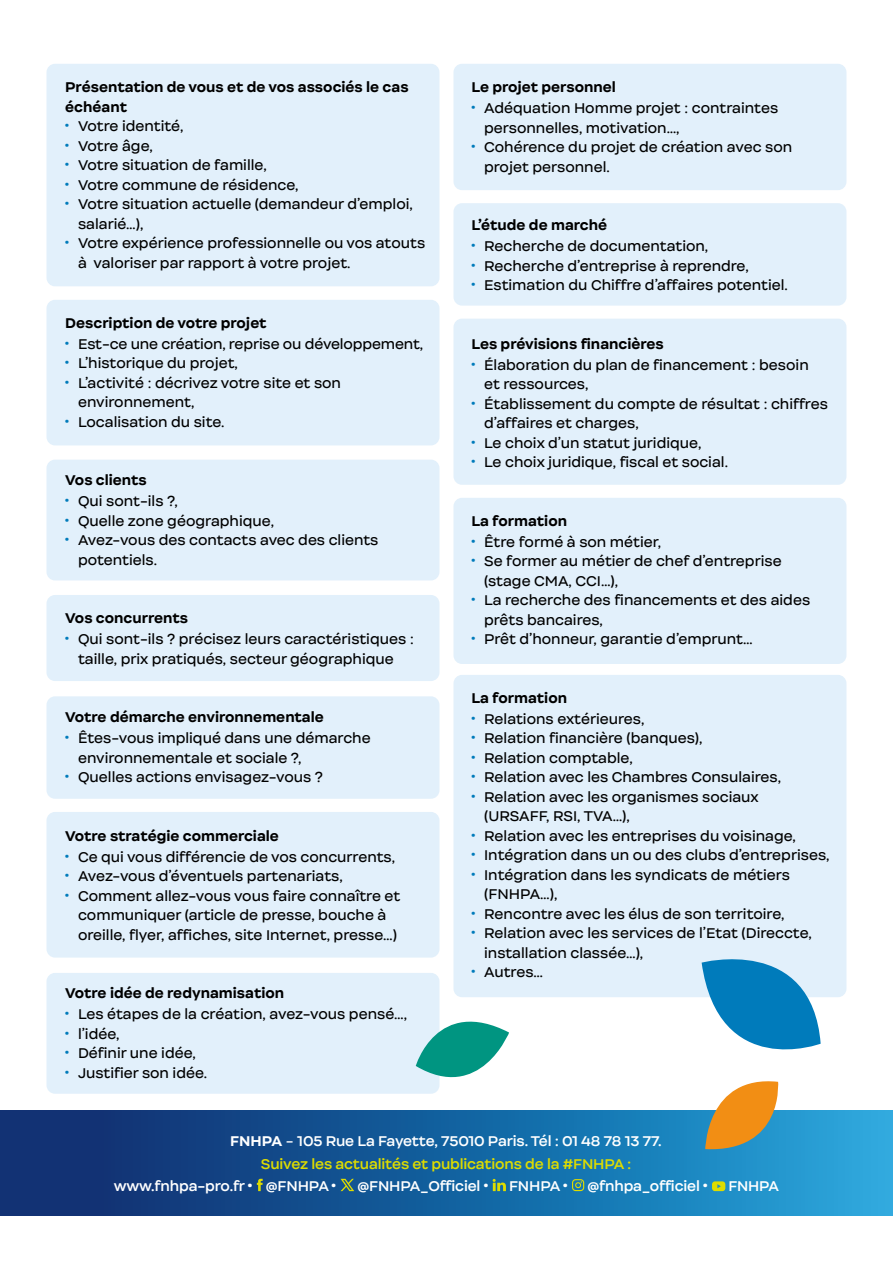
<style>
.page{position:relative;width:893px;height:1263px;background:#fff}
.page>*{position:absolute;margin:0;border:0;box-sizing:border-box;transform-origin:0 0}
.t1{font:13.5px/19.5px "Internacional";color:#000}
.t2{font:700 13.5px/19.5px "Internacional";color:#000}
.t3{font:600 13.5px/22.5px "Internacional";letter-spacing:-.01em;color:#dedc00;text-align:center}
.t4{font:600 13.5px "Internacional";letter-spacing:-.01em;color:#fff}
.s1{color:#007bbb}
.s2{font-weight:700;color:#fff}
.s3{font-weight:400;color:#fff}
.s4{color:#fff}
</style>
<div class="page">
<div style="left:453px;top:64px;width:393px;height:126px;background:#e2f0fb;border-radius:9px"></div>
<div style="left:453px;top:203px;width:393px;height:103px;background:#e2f0fb;border-radius:9px"></div>
<div style="left:453px;top:319px;width:393px;height:166px;background:#e2f0fb;border-radius:9px"></div>
<div style="left:453px;top:498px;width:393px;height:166px;background:#e2f0fb;border-radius:9px"></div>
<div style="left:453px;top:675px;width:393px;height:322px;background:#e2f0fb;border-radius:9px"></div>
<div style="left:47px;top:64px;width:392px;height:222px;background:#e2f0fb;border-radius:9px"></div>
<div style="left:47px;top:300px;width:392px;height:145px;background:#e2f0fb;border-radius:9px"></div>
<div style="left:47px;top:460px;width:392px;height:120px;background:#e2f0fb;border-radius:9px"></div>
<div style="left:47px;top:595px;width:392px;height:86px;background:#e2f0fb;border-radius:9px"></div>
<div style="left:47px;top:696px;width:392px;height:103px;background:#e2f0fb;border-radius:9px"></div>
<div style="left:47px;top:812px;width:392px;height:145px;background:#e2f0fb;border-radius:9px"></div>
<div style="left:47px;top:973px;width:392px;height:121px;background:#e2f0fb;border-radius:9px"></div>
<div style="left:0;top:1111px;width:893px;height:104px;background:linear-gradient(to right,#0b2467,#24a5db)"></div>
<svg style="left:257px;top:1179px;width:6px;height:12px"></svg>
<svg style="left:340px;top:1179px;width:14px;height:12px"></svg>
<svg style="left:493px;top:1179px;width:13px;height:12px"></svg>
<svg style="left:572px;top:1179px;width:12px;height:12px"></svg>
<svg style="left:712px;top:1181px;width:13px;height:10px"></svg>
<svg style="left:702px;top:959px;width:119px;height:193px"></svg>
<svg style="left:416px;top:995px;width:93px;height:98px"></svg>
<p class="t2" style="left:65px;top:78px;width:345px">Présentation de vous et de vos associés le cas échéant</p>
<p class="t1" style="left:65px;top:117px;width:120px"><span class="s1">•</span> Votre identité,</p>
<p class="t1" style="left:65px;top:136px;width:89px"><span class="s1">•</span> Votre âge,</p>
<p class="t1" style="left:65px;top:156px;width:203px"><span class="s1">•</span> Votre situation de famille,</p>
<p class="t1" style="left:65px;top:175px;width:235px"><span class="s1">•</span> Votre commune de résidence,</p>
<p class="t1" style="left:78px;top:195px;width:336px;text-indent:-13px"><span class="s1">•</span> Votre situation actuelle (demandeur d’emploi, salarié…),</p>
<p class="t1" style="left:78px;top:234px;width:349px;text-indent:-13px"><span class="s1">•</span> Votre expérience professionnelle ou vos atouts à valoriser par rapport à votre projet.</p>
<p class="t2" style="left:65px;top:313px;width:203px">Description de votre projet</p>
<p class="t1" style="left:65px;top:334px;width:359px"><span class="s1">•</span> Est-ce une création, reprise ou développement,</p>
<p class="t1" style="left:65px;top:354px;width:174px"><span class="s1">•</span> L’historique du projet,</p>
<p class="t1" style="left:78px;top:373px;width:265px;text-indent:-13px"><span class="s1">•</span> L’activité : décrivez votre site et son environnement,</p>
<p class="t1" style="left:65px;top:412px;width:161px"><span class="s1">•</span> Localisation du site.</p>
<p class="t2" style="left:65px;top:471px;width:83px">Vos clients</p>
<p class="t1" style="left:65px;top:492px;width:114px"><span class="s1">•</span> Qui sont-ils ?,</p>
<p class="t1" style="left:65px;top:511px;width:210px"><span class="s1">•</span> Quelle zone géographique,</p>
<p class="t1" style="left:78px;top:531px;width:302px;text-indent:-13px"><span class="s1">•</span> Avez-vous des contacts avec des clients potentiels.</p>
<p class="t2" style="left:65px;top:609px;width:124px">Vos concurrents</p>
<p class="t1" style="left:65px;top:630px;width:350px;text-align:center"><span class="s1">•</span> Qui sont-ils ? précisez leurs caractéristiques : taille, prix pratiqués, secteur géographique</p>
<p class="t2" style="left:65px;top:708px;width:260px">Votre démarche environnementale</p>
<p class="t1" style="left:78px;top:729px;width:294px;text-indent:-13px"><span class="s1">•</span> Êtes-vous impliqué dans une démarche environnementale et sociale ?,</p>
<p class="t1" style="left:65px;top:768px;width:259px"><span class="s1">•</span> Quelles actions envisagez-vous ?</p>
<p class="t2" style="left:65px;top:826px;width:215px">Votre stratégie commerciale</p>
<p class="t1" style="left:65px;top:847px;width:331px"><span class="s1">•</span> Ce qui vous différencie de vos concurrents,</p>
<p class="t1" style="left:65px;top:867px;width:279px"><span class="s1">•</span> Avez-vous d’éventuels partenariats,</p>
<p class="t1" style="left:78px;top:886px;width:324px;text-indent:-13px"><span class="s1">•</span> Comment allez-vous vous faire connaître et communiquer (article de presse, bouche à oreille, flyer, affiches, site Internet, presse…)</p>
<p class="t2" style="left:65px;top:984px;width:220px">Votre idée de redynamisation</p>
<p class="t1" style="left:65px;top:1005px;width:343px"><span class="s1">•</span> Les étapes de la création, avez-vous pensé…,</p>
<p class="t1" style="left:65px;top:1024px;width:56px"><span class="s1">•</span> l’idée,</p>
<p class="t1" style="left:65px;top:1044px;width:132px"><span class="s1">•</span> Définir une idée,</p>
<p class="t1" style="left:65px;top:1063px;width:143px"><span class="s1">•</span> Justifier son idée.</p>
<p class="t2" style="left:471px;top:78px;width:146px">Le projet personnel</p>
<p class="t1" style="left:484px;top:99px;width:296px;text-indent:-13px"><span class="s1">•</span> Adéquation Homme projet : contraintes personnelles, motivation…,</p>
<p class="t1" style="left:484px;top:138px;width:310px;text-indent:-13px"><span class="s1">•</span> Cohérence du projet de création avec son projet personnel.</p>
<p class="t2" style="left:471px;top:216px;width:137px">L’étude de marché</p>
<p class="t1" style="left:471px;top:237px;width:238px"><span class="s1">•</span> Recherche de documentation,</p>
<p class="t1" style="left:471px;top:256px;width:279px"><span class="s1">•</span> Recherche d’entreprise à reprendre,</p>
<p class="t1" style="left:471px;top:276px;width:318px"><span class="s1">•</span> Estimation du Chiffre d’affaires potentiel.</p>
<p class="t2" style="left:471px;top:334px;width:194px">Les prévisions financières</p>
<p class="t1" style="left:484px;top:355px;width:326px;text-indent:-13px"><span class="s1">•</span> Élaboration du plan de financement : besoin et ressources,</p>
<p class="t1" style="left:484px;top:394px;width:345px;text-indent:-13px"><span class="s1">•</span> Établissement du compte de résultat : chiffres d’affaires et charges,</p>
<p class="t1" style="left:471px;top:433px;width:232px"><span class="s1">•</span> Le choix d’un statut juridique,</p>
<p class="t1" style="left:471px;top:453px;width:258px"><span class="s1">•</span> Le choix juridique, fiscal et social.</p>
<p class="t2" style="left:471px;top:511px;width:97px">La formation</p>
<p class="t1" style="left:471px;top:532px;width:191px"><span class="s1">•</span> Être formé à son métier,</p>
<p class="t1" style="left:484px;top:552px;width:299px;text-indent:-13px"><span class="s1">•</span> Se former au métier de chef d’entreprise (stage CMA, CCI…),</p>
<p class="t1" style="left:484px;top:591px;width:328px;text-indent:-13px"><span class="s1">•</span> La recherche des financements et des aides prêts bancaires,</p>
<p class="t1" style="left:471px;top:630px;width:283px"><span class="s1">•</span> Prêt d’honneur, garantie d’emprunt…</p>
<p class="t2" style="left:471px;top:688px;width:97px">La formation</p>
<p class="t1" style="left:471px;top:709px;width:175px"><span class="s1">•</span> Relations extérieures,</p>
<p class="t1" style="left:471px;top:729px;width:233px"><span class="s1">•</span> Relation financière (banques),</p>
<p class="t1" style="left:471px;top:748px;width:163px"><span class="s1">•</span> Relation comptable,</p>
<p class="t1" style="left:471px;top:768px;width:311px"><span class="s1">•</span> Relation avec les Chambres Consulaires,</p>
<p class="t1" style="left:484px;top:787px;width:276px;text-indent:-13px"><span class="s1">•</span> Relation avec les organismes sociaux (URSAFF, RSI, TVA…),</p>
<p class="t1" style="left:471px;top:826px;width:326px"><span class="s1">•</span> Relation avec les entreprises du voisinage,</p>
<p class="t1" style="left:471px;top:846px;width:360px"><span class="s1">•</span> Intégration dans un ou des clubs d’entreprises,</p>
<p class="t1" style="left:484px;top:865px;width:307px;text-indent:-13px"><span class="s1">•</span> Intégration dans les syndicats de métiers (FNHPA…),</p>
<p class="t1" style="left:471px;top:904px;width:315px"><span class="s1">•</span> Rencontre avec les élus de son territoire,</p>
<p class="t1" style="left:484px;top:924px;width:329px;text-indent:-13px"><span class="s1">•</span> Relation avec les services de l’Etat (Direccte, installation classée…),</p>
<p class="t1" style="left:471px;top:963px;width:73px"><span class="s1">•</span> Autres…</p>
<p class="t3" style="left:230px;top:1130px;width:433px"><span class="s2">FNHPA</span> <span class="s3">-</span> <span class="s4">105 Rue La Fayette, 75010 Paris. Tél : 01 48 78 13 77.<br></span>Suivez les actualités et publications de la #FNHPA :</p>
<p class="t4" style="left:114px;top:1177px;width:225px">www.fnhpa-pro.fr • @FNHPA •</p>
<p class="t4" style="left:357px;top:1177px;width:133px">@FNHPA_Officiel •</p>
<p class="t4" style="left:509px;top:1177px;width:61px">FNHPA •</p>
<p class="t4" style="left:587px;top:1177px;width:123px">@fnhpa_officiel •</p>
<p class="t4" style="left:728px;top:1177px;width:52px">FNHPA</p>
</div>
